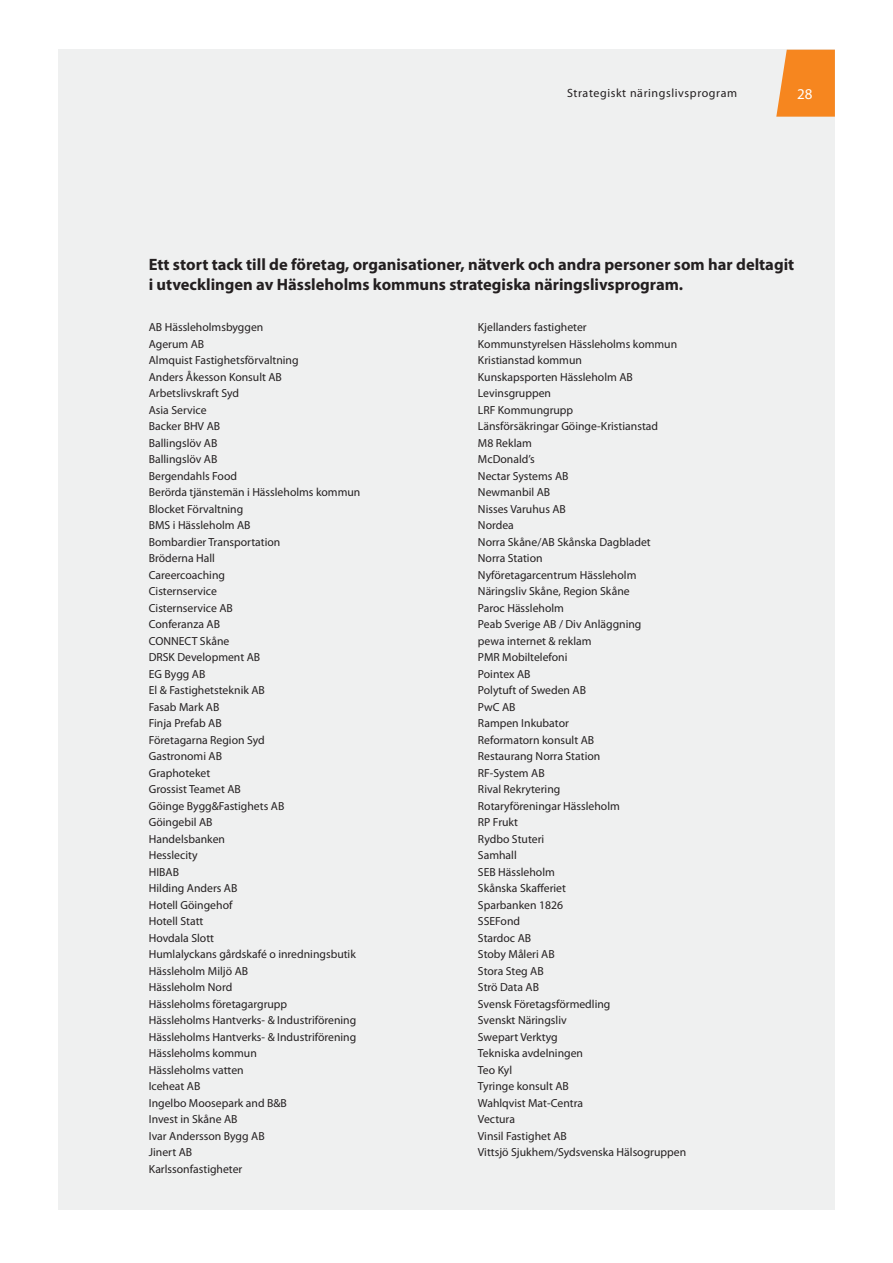
<style>
.page{position:relative;width:893px;height:1263px;background:#fff}
.page>*{position:absolute;margin:0;border:0;box-sizing:border-box;transform-origin:0 0}
.t1{font:700 16.5px/19.5px "Myriad Pro";color:#231f20}
.t2{font:15px "Myriad Pro";color:#fff}
.t3{font:12px "Myriad Pro";letter-spacing:.05em;color:#231f20}
.t4{font:11.7px/16.5px "Myriad Pro";color:#231f20}
</style>
<div class="page">
<div style="left:58px;top:50px;width:777px;height:1160px;background:#eff0f0"></div>
<svg style="left:776px;top:50px;width:59px;height:67px;background:#f59033"></svg>
<p class="t3" style="left:567px;top:88px;width:172px">Strategiskt näringslivsprogram</p>
<p class="t2" style="left:797px;top:89px;width:17px">28</p>
<h1 class="t1" style="left:149px;top:257px;width:647px">Ett stort tack till de företag, organisationer, nätverk och andra personer som har deltagit i utvecklingen av Hässleholms kommuns strategiska näringslivsprogram.</h1>
<p class="t4" style="left:149px;top:320px;width:213px">AB Hässleholmsbyggen<br>Agerum AB<br>Almquist Fastighetsförvaltning<br>Anders Åkesson Konsult AB<br>Arbetslivskraft Syd<br>Asia Service<br>Backer BHV AB<br>Ballingslöv AB<br>Ballingslöv AB<br>Bergendahls Food<br>Berörda tjänstemän i Hässleholms kommun<br>Blocket Förvaltning<br>BMS i Hässleholm AB<br>Bombardier Transportation<br>Bröderna Hall<br>Careercoaching<br>Cisternservice<br>Cisternservice AB<br>Conferanza AB<br>CONNECT Skåne<br>DRSK Development AB<br>EG Bygg AB<br>El &amp; Fastighetsteknik AB<br>Fasab Mark AB<br>Finja Prefab AB<br>Företagarna Region Syd<br>Gastronomi AB<br>Graphoteket<br>Grossist Teamet AB<br>Göinge Bygg&amp;Fastighets AB<br>Göingebil AB<br>Handelsbanken<br>Hesslecity<br>HIBAB<br>Hilding Anders AB<br>Hotell Göingehof<br>Hotell Statt<br>Hovdala Slott<br>Humlalyckans gårdskafé o inredningsbutik<br>Hässleholm Miljö AB<br>Hässleholm Nord<br>Hässleholms företagargrupp<br>Hässleholms Hantverks- &amp; Industriförening<br>Hässleholms Hantverks- &amp; Industriförening<br>Hässleholms kommun<br>Hässleholms vatten<br>Iceheat AB<br>Ingelbo Moosepark and B&amp;B<br>Invest in Skåne AB<br>Ivar Andersson Bygg AB<br>Jinert AB<br>Karlssonfastigheter</p>
<p class="t4" style="left:478px;top:320px;width:210px">Kjellanders fastigheter<br>Kommunstyrelsen Hässleholms kommun<br>Kristianstad kommun<br>Kunskapsporten Hässleholm AB<br>Levinsgruppen<br>LRF Kommungrupp<br>Länsförsäkringar Göinge-Kristianstad<br>M8 Reklam<br>McDonald’s<br>Nectar Systems AB<br>Newmanbil AB<br>Nisses Varuhus AB<br>Nordea<br>Norra Skåne/AB Skånska Dagbladet<br>Norra Station<br>Nyföretagarcentrum Hässleholm<br>Näringsliv Skåne, Region Skåne<br>Paroc Hässleholm<br>Peab Sverige AB / Div Anläggning<br>pewa internet &amp; reklam<br>PMR Mobiltelefoni<br>Pointex AB<br>Polytuft of Sweden AB<br>PwC AB<br>Rampen Inkubator<br>Reformatorn konsult AB<br>Restaurang Norra Station<br>RF-System AB<br>Rival Rekrytering<br>Rotaryföreningar Hässleholm<br>RP Frukt<br>Rydbo Stuteri<br>Samhall<br>SEB Hässleholm<br>Skånska Skafferiet<br>Sparbanken 1826<br>SSEFond<br>Stardoc AB<br>Stoby Måleri AB<br>Stora Steg AB<br>Strö Data AB<br>Svensk Företagsförmedling<br>Svenskt Näringsliv<br>Swepart Verktyg<br>Tekniska avdelningen<br>Teo Kyl<br>Tyringe konsult AB<br>Wahlqvist Mat-Centra<br>Vectura<br>Vinsil Fastighet AB<br>Vittsjö Sjukhem/Sydsvenska Hälsogruppen</p>
</div>
